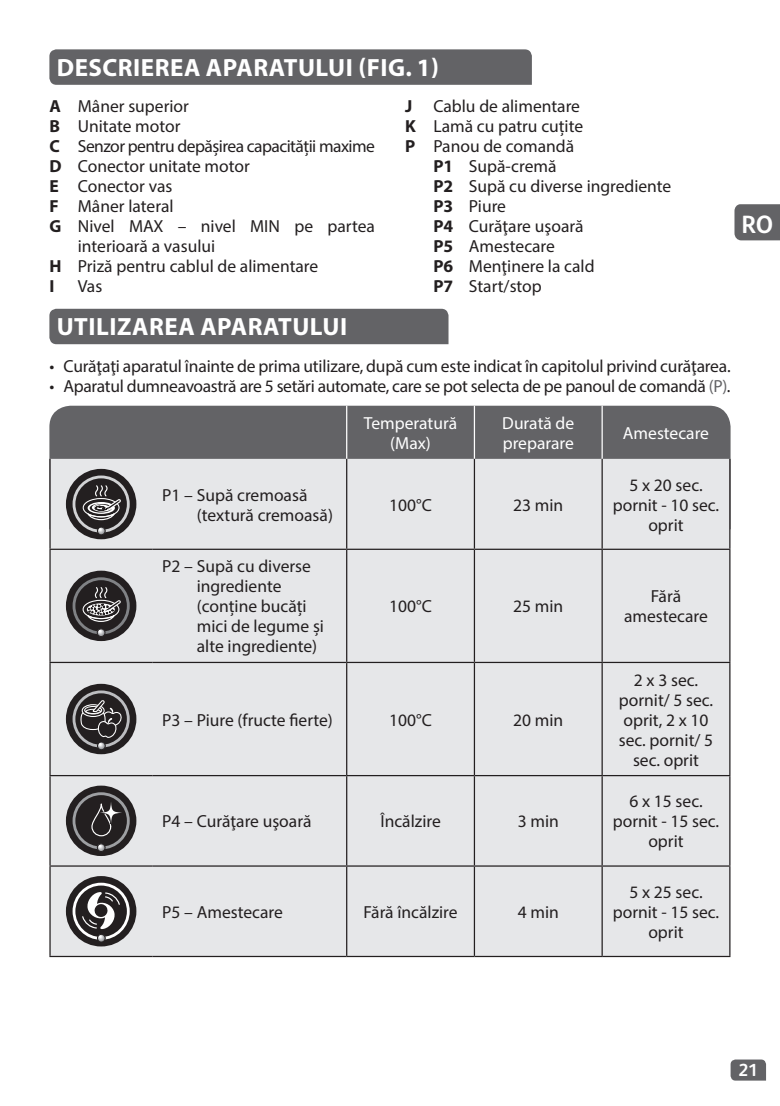
<style>
.page{position:relative;width:780px;height:1106px;background:#fff}
.page>*{position:absolute;margin:0;border:0;box-sizing:border-box;transform-origin:0 0}
.t1{font:700 25px "Myriad Pro";letter-spacing:.02em;color:#fff}
.t2{font:700 25px "FS Albert";color:#fff}
.t3{font:17.5px/20px "Myriad Pro";color:#231f20;text-align:center}
.t4{font:17.5px/37.2px "Myriad Pro";letter-spacing:-.02em;color:#231f20}
.t5{font:17.5px "Myriad Pro";letter-spacing:-.03em;color:#231f20}
.t6{font:17.5px/20px "Myriad Pro";color:#fff}
.t7{font:700 17.5px "FS Albert";color:#fff}
.t8{font:700 17.5px "Myriad Pro";color:#231f20}
.s1{font-weight:700}
.s2{color:#636366}
.s3{color:#fff}
</style>
<div class="page">
<svg style="left:730px;top:1059px;width:35px;height:21px"></svg>
<div style="left:734px;top:204px;width:45px;height:36px;background:#636366"></div>
<div style="left:49px;top:49px;width:482px;height:36px;background:#636366"></div>
<div style="left:49px;top:309px;width:399px;height:35px;background:#636366"></div>
<div style="left:49px;top:406px;width:681px;height:53px;background:#636366"></div>
<div style="left:51px;top:459px;width:677px;height:497px;background:#e6e7e9"></div>
<hr style="left:346px;top:406px;width:1px;height:53px;background:#fff">
<hr style="left:473px;top:406px;width:1px;height:53px;background:#fff">
<hr style="left:601px;top:406px;width:1px;height:53px;background:#fff">
<hr style="left:49px;top:459px;width:2px;height:89px;background:#231f20">
<hr style="left:346px;top:459px;width:1px;height:89px;background:#231f20">
<hr style="left:473px;top:459px;width:1px;height:89px;background:#231f20">
<hr style="left:601px;top:459px;width:1px;height:89px;background:#231f20">
<hr style="left:728px;top:459px;width:2px;height:89px;background:#231f20">
<hr style="left:49px;top:548px;width:103px;height:2px;background:#231f20">
<hr style="left:49px;top:550px;width:2px;height:112px;background:#231f20">
<hr style="left:152px;top:548px;width:194px;height:2px;background:#231f20">
<hr style="left:346px;top:548px;width:128px;height:2px;background:#231f20">
<hr style="left:346px;top:550px;width:1px;height:112px;background:#231f20">
<hr style="left:474px;top:548px;width:127px;height:2px;background:#231f20">
<hr style="left:473px;top:550px;width:1px;height:112px;background:#231f20">
<hr style="left:601px;top:548px;width:129px;height:2px;background:#231f20">
<hr style="left:601px;top:550px;width:1px;height:112px;background:#231f20">
<hr style="left:728px;top:550px;width:2px;height:112px;background:#231f20">
<hr style="left:49px;top:662px;width:103px;height:1px;background:#231f20">
<hr style="left:49px;top:663px;width:2px;height:112px;background:#231f20">
<hr style="left:152px;top:662px;width:194px;height:1px;background:#231f20">
<hr style="left:346px;top:662px;width:128px;height:1px;background:#231f20">
<hr style="left:346px;top:663px;width:1px;height:112px;background:#231f20">
<hr style="left:474px;top:662px;width:127px;height:1px;background:#231f20">
<hr style="left:473px;top:663px;width:1px;height:112px;background:#231f20">
<hr style="left:601px;top:662px;width:129px;height:1px;background:#231f20">
<hr style="left:601px;top:663px;width:1px;height:112px;background:#231f20">
<hr style="left:728px;top:663px;width:2px;height:112px;background:#231f20">
<hr style="left:49px;top:775px;width:103px;height:1px;background:#231f20">
<hr style="left:49px;top:776px;width:2px;height:89px;background:#231f20">
<hr style="left:152px;top:775px;width:194px;height:1px;background:#231f20">
<hr style="left:346px;top:775px;width:128px;height:1px;background:#231f20">
<hr style="left:346px;top:776px;width:1px;height:89px;background:#231f20">
<hr style="left:474px;top:775px;width:127px;height:1px;background:#231f20">
<hr style="left:473px;top:776px;width:1px;height:89px;background:#231f20">
<hr style="left:601px;top:775px;width:129px;height:1px;background:#231f20">
<hr style="left:601px;top:776px;width:1px;height:89px;background:#231f20">
<hr style="left:728px;top:776px;width:2px;height:89px;background:#231f20">
<hr style="left:49px;top:865px;width:103px;height:1px;background:#231f20">
<hr style="left:49px;top:866px;width:2px;height:90px;background:#231f20">
<hr style="left:152px;top:865px;width:194px;height:1px;background:#231f20">
<hr style="left:346px;top:865px;width:128px;height:1px;background:#231f20">
<hr style="left:346px;top:866px;width:1px;height:90px;background:#231f20">
<hr style="left:474px;top:865px;width:127px;height:1px;background:#231f20">
<hr style="left:473px;top:866px;width:1px;height:90px;background:#231f20">
<hr style="left:601px;top:865px;width:129px;height:1px;background:#231f20">
<hr style="left:601px;top:866px;width:1px;height:90px;background:#231f20">
<hr style="left:728px;top:866px;width:2px;height:90px;background:#231f20">
<hr style="left:49px;top:956px;width:103px;height:1px;background:#231f20">
<hr style="left:152px;top:956px;width:194px;height:1px;background:#231f20">
<hr style="left:346px;top:956px;width:128px;height:1px;background:#231f20">
<hr style="left:474px;top:956px;width:127px;height:1px;background:#231f20">
<hr style="left:601px;top:956px;width:129px;height:1px;background:#231f20">
<div style="left:66px;top:469px;width:70px;height:70px;background:#231f20;border-radius:50%"></div>
<svg style="left:72px;top:475px;width:58px;height:58px"></svg>
<div style="left:97px;top:527px;width:8px;height:8px;border:1px solid #231f20;border-radius:50%"></div>
<div style="left:66px;top:570px;width:70px;height:71px;background:#231f20;border-radius:50%"></div>
<svg style="left:72px;top:577px;width:58px;height:58px"></svg>
<div style="left:97px;top:629px;width:8px;height:8px;border:1px solid #231f20;border-radius:50%"></div>
<div style="left:66px;top:684px;width:70px;height:70px;background:#231f20;border-radius:50%"></div>
<svg style="left:72px;top:690px;width:58px;height:58px"></svg>
<div style="left:97px;top:742px;width:8px;height:8px;border:1px solid #231f20;border-radius:50%"></div>
<div style="left:66px;top:785px;width:70px;height:71px;background:#231f20;border-radius:50%"></div>
<svg style="left:72px;top:792px;width:58px;height:58px"></svg>
<div style="left:97px;top:843px;width:8px;height:8px;border:1px solid #231f20;border-radius:50%"></div>
<div style="left:66px;top:876px;width:70px;height:70px;background:#231f20;border-radius:50%"></div>
<svg style="left:72px;top:882px;width:58px;height:58px"></svg>
<div style="left:97px;top:934px;width:8px;height:8px;border:1px solid #231f20;border-radius:50%"></div>
<h1 class="t1" style="left:57px;top:51px;width:383px">DESCRIEREA APARATULUI (FIG. 1)</h1>
<p class="t3" style="left:49px;top:96px;width:141px"><span class="s1">A</span> Mâner superior</p>
<p class="t3" style="left:49px;top:116px;width:133px"><span class="s1">B</span> Unitate motor</p>
<p class="t5" style="left:49px;top:135px;width:327px"><span class="s1">C</span> Senzor pentru depășirea capacității maxime</p>
<p class="t3" style="left:49px;top:156px;width:202px"><span class="s1">D</span> Conector unitate motor</p>
<p class="t3" style="left:49px;top:176px;width:124px"><span class="s1">E</span> Conector vas</p>
<p class="t3" style="left:49px;top:196px;width:126px"><span class="s1">F</span> Mâner lateral</p>
<p class="t3" style="left:49px;top:216px;width:327px"><span class="s1">G</span> Nivel MAX – nivel MIN pe partea</p>
<p class="t3" style="left:78px;top:236px;width:139px">interioară a vasului</p>
<p class="t3" style="left:49px;top:256px;width:270px"><span class="s1">H</span> Priză pentru cablul de alimentare</p>
<p class="t8" style="left:49px;top:275px;width:6px">I</p>
<p class="t3" style="left:78px;top:276px;width:26px">Vas</p>
<p class="t3" style="left:405px;top:96px;width:176px"><span class="s1">J</span> Cablu de alimentare</p>
<p class="t3" style="left:405px;top:116px;width:179px"><span class="s1">K</span> Lamă cu patru cuțite</p>
<p class="t3" style="left:405px;top:136px;width:171px"><span class="s1">P</span> Panou de comandă</p>
<p class="t3" style="left:433px;top:156px;width:124px"><span class="s1">P1</span> Supă-cremă</p>
<p class="t3" style="left:433px;top:176px;width:239px"><span class="s1">P2</span> Supă cu diverse ingrediente</p>
<p class="t3" style="left:433px;top:196px;width:74px"><span class="s1">P3</span> Piure</p>
<p class="t3" style="left:433px;top:216px;width:151px"><span class="s1">P4</span> Curăţare uşoară</p>
<p class="t3" style="left:433px;top:236px;width:123px"><span class="s1">P5</span> Amestecare</p>
<p class="t3" style="left:433px;top:256px;width:162px"><span class="s1">P6</span> Menţinere la cald</p>
<p class="t3" style="left:433px;top:276px;width:110px"><span class="s1">P7</span> Start/stop</p>
<h1 class="t1" style="left:57px;top:310px;width:292px">UTILIZAREA APARATULUI</h1>
<p class="t3" style="left:49px;top:355px;width:682px">• Curăţaţi aparatul înainte de prima utilizare, după cum este indicat în capitolul privind curăţarea.</p>
<p class="t4" style="left:364px;top:367px;width:368px;text-indent:-314px">• Aparatul dumneavoastră are 5 setări automate, care se pot selecta de pe panoul de comandă <span class="s2">(P)</span>.<br><span class="s3">Temperatură</span></p>
<p class="t6" style="left:390px;top:433px;width:42px">(Max)</p>
<p class="t6" style="left:502px;top:413px;width:73px">Durată de preparare</p>
<p class="t6" style="left:622px;top:423px;width:87px">Amestecare</p>
<p class="t3" style="left:197px;top:484px;width:138px;text-align:left;text-indent:-34px">P1 – Supă cremoasă (textură cremoasă)</p>
<p class="t3" style="left:389px;top:494px;width:44px">100°C</p>
<p class="t3" style="left:513px;top:494px;width:52px">23 min</p>
<p class="t3" style="left:612px;top:474px;width:108px">5 x 20 sec. pornit - 10 sec. oprit</p>
<p class="t3" style="left:197px;top:556px;width:129px;text-align:left;text-indent:-34px">P2 – Supă cu diverse ingrediente (conține bucăți mici de legume și alte ingrediente)</p>
<p class="t3" style="left:389px;top:596px;width:44px">100°C</p>
<p class="t3" style="left:513px;top:596px;width:52px">25 min</p>
<p class="t3" style="left:623px;top:586px;width:85px">Fără amestecare</p>
<p class="t3" style="left:162px;top:709px;width:172px">P3 – Piure (fructe fierte)</p>
<p class="t3" style="left:389px;top:709px;width:44px">100°C</p>
<p class="t3" style="left:513px;top:709px;width:52px">20 min</p>
<p class="t3" style="left:162px;top:811px;width:150px">P4 – Curăţare uşoară</p>
<p class="t3" style="left:380px;top:811px;width:62px">Încălzire</p>
<p class="t3" style="left:517px;top:811px;width:43px">3 min</p>
<p class="t3" style="left:618px;top:669px;width:96px">2 x 3 sec. pornit/ 5 sec. oprit, 2 x 10 sec. pornit/ 5 sec. oprit</p>
<p class="t3" style="left:612px;top:791px;width:108px">6 x 15 sec. pornit - 15 sec. oprit</p>
<h1 class="t2" style="left:741px;top:207px;width:33px">RO</h1>
<p class="t3" style="left:162px;top:901px;width:122px">P5 – Amestecare</p>
<p class="t3" style="left:363px;top:901px;width:96px">Fără încălzire</p>
<p class="t3" style="left:517px;top:901px;width:43px">4 min</p>
<p class="t3" style="left:612px;top:881px;width:108px">5 x 25 sec. pornit - 15 sec. oprit</p>
<p class="t7" style="left:738px;top:1058px;width:21px">21</p>
</div>
